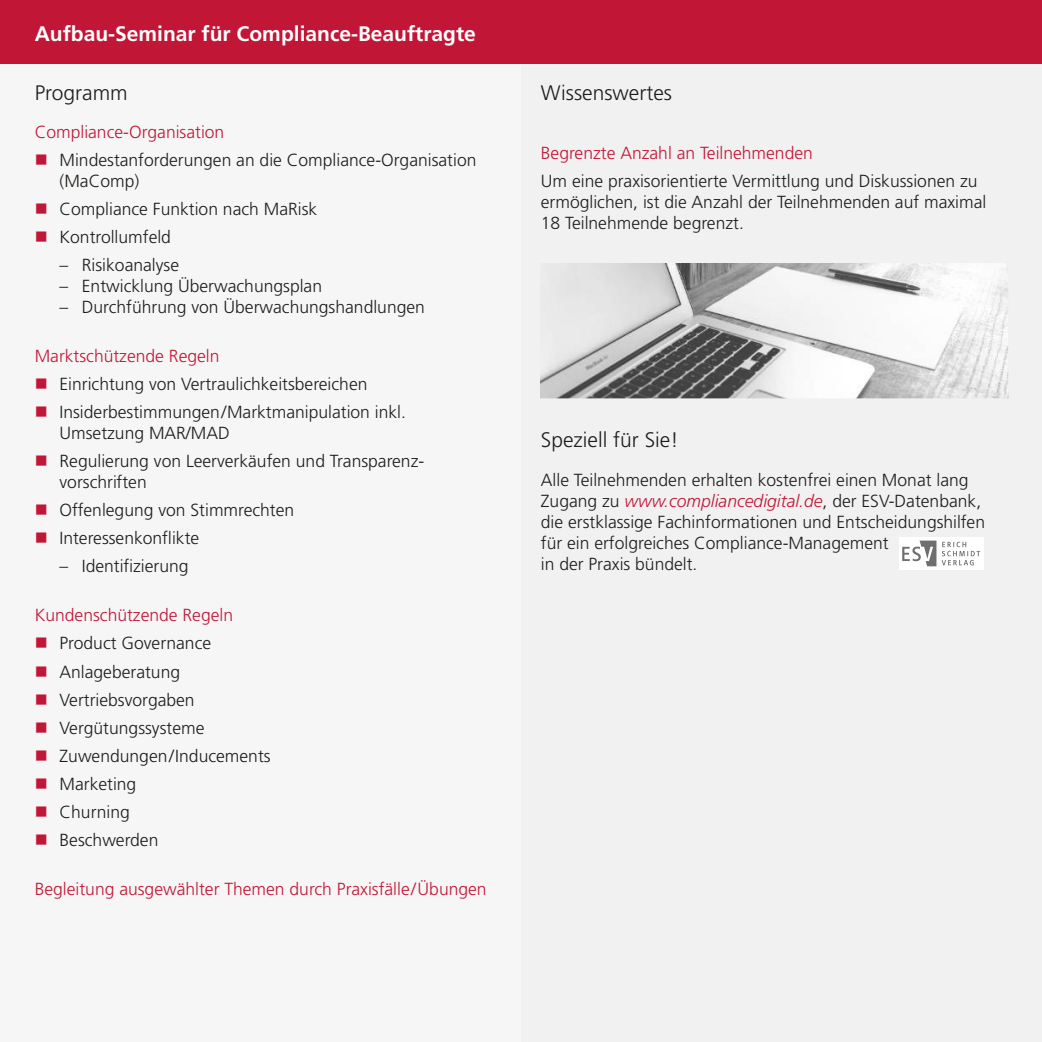
<style>
.page{position:relative;width:1042px;height:1042px;background:#fff}
.page>*{position:absolute;margin:0;border:0;box-sizing:border-box;transform-origin:0 0}
.t1{font:700 21px "Frutiger LT Pro";color:#fff}
.t2{font:300 21px "Frutiger LT Pro";color:#1d1d1b}
.t3{font:300 17.5px/28px "Frutiger LT Pro";color:#1d1d1b}
.t4{font:300 17.5px "Frutiger LT Pro";color:#c21636}
.s1{font-style:italic;color:#c21636}
</style>
<div class="page">
<div style="left:0;top:0;width:1042px;height:65px;background:#c21636"></div>
<div style="left:521px;top:65px;width:521px;height:977px;background:#f1f1f1"></div>
<div style="left:0;top:65px;width:521px;height:977px;background:#f6f6f6"></div>
<div style="left:899px;top:537px;width:84px;height:33px;background:#fff"></div>
<svg style="left:902px;top:540px;width:78px;height:26px"></svg>
<img style="left:541px;top:264px;width:467px;height:134px">
<p class="t1" style="left:35px;top:25px;width:443px">Aufbau-Seminar für Compliance-Beauftragte</p>
<p class="t2" style="left:35px;top:84px;width:94px">Programm</p>
<p class="t2" style="left:541px;top:84px;width:133px">Wissenswertes</p>
<p class="t4" style="left:35px;top:125px;width:191px">Compliance-Organisation</p>
<p class="t3" style="left:60px;top:151px;width:418px;line-height:21px">Mindestanforderungen an die Compliance-Organisation (MaComp)</p>
<p class="t3" style="left:60px;top:197px;width:259px">Compliance Funktion nach MaRisk<br>Kontrollumfeld</p>
<p class="t3" style="left:60px;top:253px;width:121px">– Risikoanalyse</p>
<p class="t3" style="left:60px;top:274px;width:264px">– Entwicklung Überwachungsplan</p>
<p class="t3" style="left:60px;top:295px;width:367px">– Durchführung von Überwachungshandlungen</p>
<p class="t4" style="left:35px;top:349px;width:186px">Marktschützende Regeln</p>
<p class="t3" style="left:60px;top:372px;width:348px">Einrichtung von Vertraulichkeitsbereichen<br>Insiderbestimmungen / Marktmanipulation inkl.</p>
<p class="t3" style="left:60px;top:421px;width:366px">Umsetzung MAR/MAD<br>Regulierung von Leerverkäufen und Transparenz-</p>
<p class="t3" style="left:60px;top:470px;width:236px">vorschriften<br>Offenlegung von Stimmrechten<br>Interessenkonflikte</p>
<p class="t3" style="left:60px;top:554px;width:130px">– Identifizierung</p>
<p class="t4" style="left:35px;top:608px;width:200px">Kundenschützende Regeln</p>
<p class="t3" style="left:60px;top:631px;width:213px">Product Governance<br>Anlageberatung<br>Vertriebsvorgaben<br>Vergütungssysteme<br>Zuwendungen / Inducements<br>Marketing<br>Churning<br>Beschwerden</p>
<p class="t4" style="left:35px;top:881px;width:453px">Begleitung ausgewählter Themen durch Praxisfälle / Übungen</p>
<p class="t4" style="left:541px;top:146px;width:273px">Begrenzte Anzahl an Teilnehmenden</p>
<p class="t3" style="left:541px;top:172px;width:447px;line-height:21px">Um eine praxisorientierte Vermittlung und Diskussionen zu ermöglichen, ist die Anzahl der Teilnehmenden auf maximal<br>18 Teilnehmende begrenzt.</p>
<p class="t2" style="left:541px;top:431px;width:139px">Speziell für Sie!</p>
<p class="t3" style="left:541px;top:471px;width:446px;line-height:21px">Alle Teilnehmenden erhalten kostenfrei einen Monat lang Zugang zu <span class="s1">www.compliancedigital.de</span>, der ESV-Datenbank, die erstklassige Fachinformationen und Entscheidungshilfen für ein erfolgreiches Compliance-Management<br>in der Praxis bündelt.</p>
</div>
